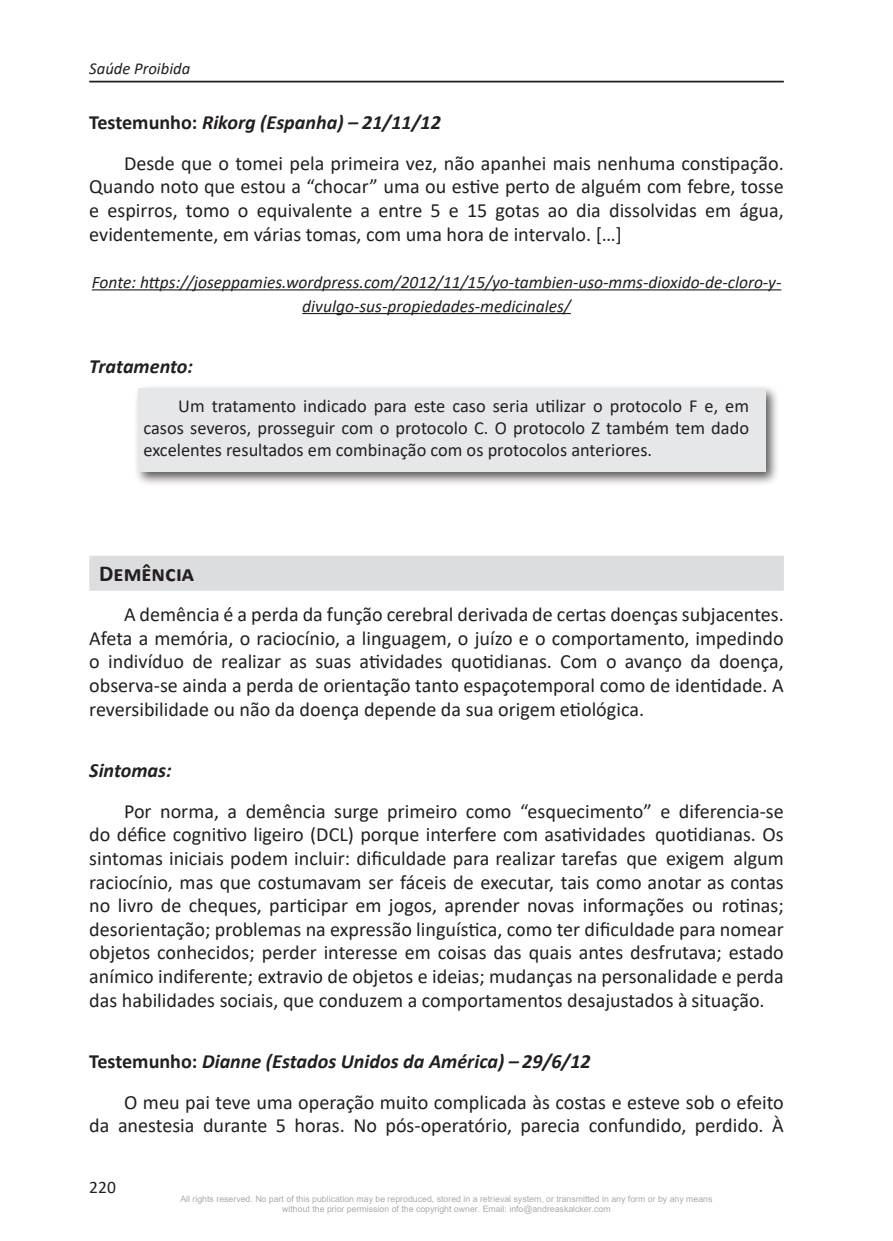
<style>
.page{position:relative;width:893px;height:1241px;background:#fff}
.page>*{position:absolute;margin:0;border:0;box-sizing:border-box;transform-origin:0 0}
.t1{font:700 22.75px "Calibri";color:#231f20}
.t2{font:20.12px/23.6px "Calibri";color:#231f20;text-align:justify}
.t3{font:italic 700 20.12px "Calibri";color:#231f20}
.t4{font:18.38px/21.9px "Calibri";color:#231f20;text-align:justify}
.t5{font:italic 17.5px/23.6px "Calibri";color:#231f20;text-align:center}
.t6{font:17.5px "Calibri";color:#231f20}
.t7{font:italic 16.62px "Calibri";color:#231f20}
.t8{font:8.75px/10.5px "Arial";color:#ababab;text-align:center}
.s1{font-style:normal}
</style>
<div class="page">
<hr style="left:89px;top:81px;width:695px;height:1px;background:#231f20">
<div style="left:133px;top:384px;width:647px;height:102px;background:#231f20;opacity:.75"></div>
<div style="left:138px;top:388px;width:627px;height:83px;background:#e6e7e9"></div>
<hr style="left:92px;top:289px;width:689px;height:1px;background:#231f20">
<hr style="left:302px;top:313px;width:269px;height:1px;background:#231f20">
<div style="left:89px;top:555px;width:695px;height:35px;background:#dcdddf"></div>
<p class="t7" style="left:89px;top:57px;width:102px">Saúde Proibida</p>
<p class="t3" style="left:89px;top:108px;width:353px"><span class="s1">Testemunho:</span> Rikorg (Espanha) – 21/11/12</p>
<p class="t2" style="left:89px;top:151px;width:696px;text-indent:35px">Desde que o tomei pela primeira vez, não apanhei mais nenhuma constipação.<br>Quando noto que estou a “chocar” uma ou estive perto de alguém com febre, tosse e espirros, tomo o equivalente a entre 5 e 15 gotas ao dia dissolvidas em água, evidentemente, em várias tomas, com uma hora de intervalo. […]</p>
<p class="t5" style="left:92px;top:269px;width:691px">Fonte: https://joseppamies.wordpress.com/2012/11/15/yo-tambien-uso-mms-dioxido-de-cloro-y&shy;divulgo-sus-propiedades-medicinales/</p>
<p class="t3" style="left:89px;top:352px;width:105px">Tratamento:</p>
<p class="t4" style="left:144px;top:394px;width:607px;text-indent:35px">Um tratamento indicado para este caso seria utilizar o protocolo F e, em casos severos, prosseguir com o protocolo C. O protocolo Z também tem dado excelentes resultados em combinação com os protocolos anteriores.</p>
<p class="t1" style="left:99px;top:557px;width:96px">Demência</p>
<p class="t2" style="left:89px;top:602px;width:696px;text-indent:35px">A demência é a perda da função cerebral derivada de certas doenças subjacentes.<br>Afeta a memória, o raciocínio, a linguagem, o juízo e o comportamento, impedindo o indivíduo de realizar as suas atividades quotidianas. Com o avanço da doença, observa-se ainda a perda de orientação tanto espaçotemporal como de identidade. A reversibilidade ou não da doença depende da sua origem etiológica.</p>
<p class="t3" style="left:89px;top:756px;width:84px">Sintomas:</p>
<p class="t2" style="left:89px;top:798px;width:696px;text-indent:35px">Por norma, a demência surge primeiro como “esquecimento” e diferencia-se do défice cognitivo ligeiro (DCL) porque interfere com asatividades quotidianas. Os sintomas iniciais podem incluir: dificuldade para realizar tarefas que exigem algum raciocínio, mas que costumavam ser fáceis de executar, tais como anotar as contas no livro de cheques, participar em jogos, aprender novas informações ou rotinas; desorientação; problemas na expressão linguística, como ter dificuldade para nomear objetos conhecidos; perder interesse em coisas das quais antes desfrutava; estado anímico indiferente; extravio de objetos e ideias; mudanças na personalidade e perda das habilidades sociais, que conduzem a comportamentos desajustados à situação.</p>
<p class="t3" style="left:89px;top:1047px;width:503px"><span class="s1">Testemunho:</span> Dianne (Estados Unidos da América) – 29/6/12</p>
<p class="t2" style="left:89px;top:1089px;width:696px;text-align:right">O meu pai teve uma operação muito complicada às costas e esteve sob o efeito<br>da anestesia durante 5 horas. No pós-operatório, parecia confundido, perdido. À</p>
<p class="t6" style="left:89px;top:1174px;width:28px">220</p>
<p class="t8" style="left:180px;top:1192px;width:534px">All rights reserved. No part of this publication may be reproduced, stored in a retrieval system, or transmitted in any form or by any means without the prior permission of the copyright owner. Email: info@andreaskalcker.com</p>
</div>
